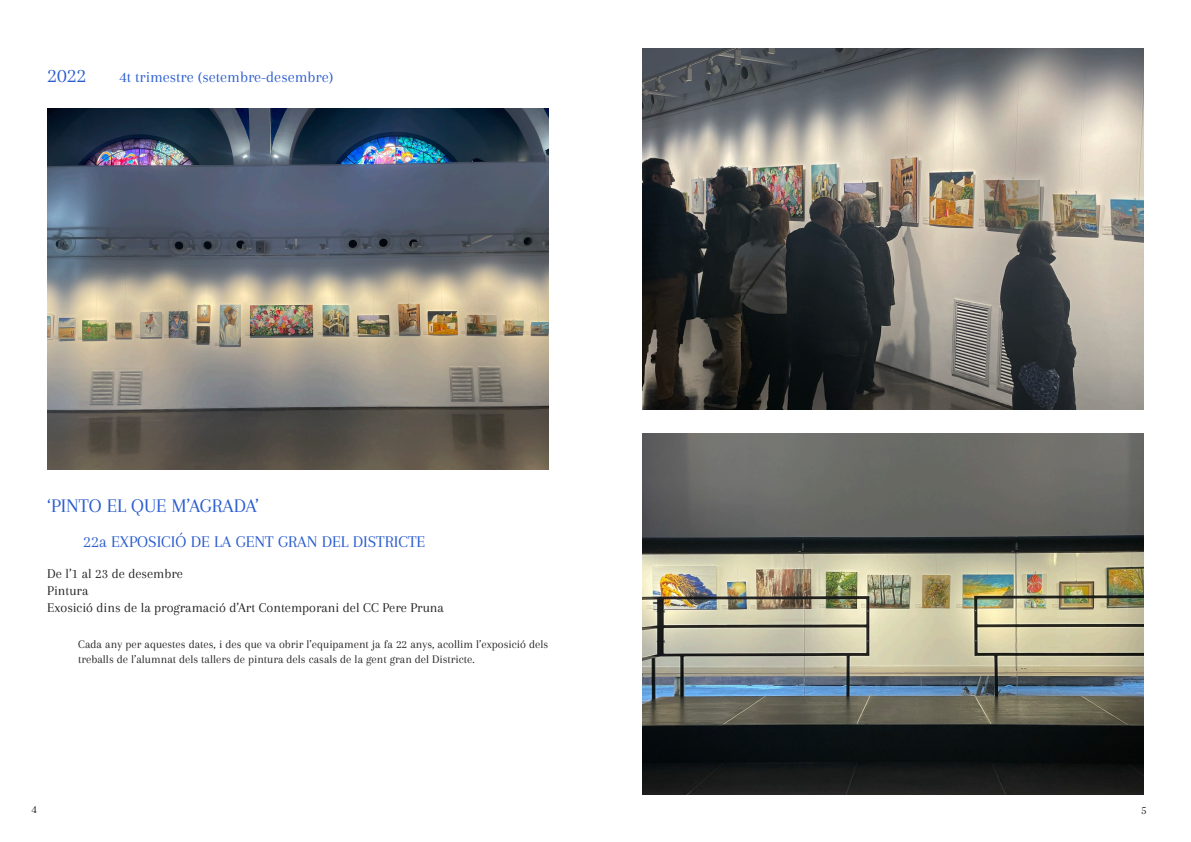
<style>
.page{position:relative;width:1191px;height:842px;background:#fff}
.page>*{position:absolute;margin:0;border:0;box-sizing:border-box;transform-origin:0 0}
.t1{font:21px "Arapey";color:#2a5ccf}
.t2{font:20px "Arapey";color:#2a5ccf}
.t3{font:17px "Arapey";color:#2a5ccf}
.t4{font:16px "Arapey";color:#2a5ccf}
.t5{font:14px "Arapey";color:#231f20}
.t6{font:12px/14.4px "Arapey";color:#231f20}
</style>
<div class="page">
<img style="left:47px;top:109px;width:501px;height:361px">
<img style="left:643px;top:434px;width:500px;height:361px">
<img style="left:643px;top:48px;width:500px;height:361px">
<p class="t1" style="left:47px;top:64px;width:40px">2022</p>
<p class="t4" style="left:119px;top:68px;width:215px">4t trimestre (setembre-desembre)</p>
<p class="t2" style="left:47px;top:495px;width:213px">‘PINTO EL QUE M’AGRADA’</p>
<p class="t3" style="left:83px;top:532px;width:343px">22a EXPOSICIÓ DE LA GENT GRAN DEL DISTRICTE</p>
<p class="t5" style="left:47px;top:566px;width:137px">De l’1 al 23 de desembre</p>
<p class="t5" style="left:47px;top:583px;width:43px">Pintura</p>
<p class="t5" style="left:47px;top:600px;width:398px">Exosició dins de la programació d’Art Contemporani del CC Pere Pruna</p>
<p class="t6" style="left:78px;top:637px;width:471px">Cada any per aquestes dates, i des que va obrir l’equipament ja fa 22 anys, acollim l’exposició dels treballs de l’alumnat dels tallers de pintura dels casals de la gent gran del Districte.</p>
<p class="t6" style="left:31px;top:802px;width:7px">4</p>
<p class="t6" style="left:1141px;top:803px;width:7px">5</p>
</div>
